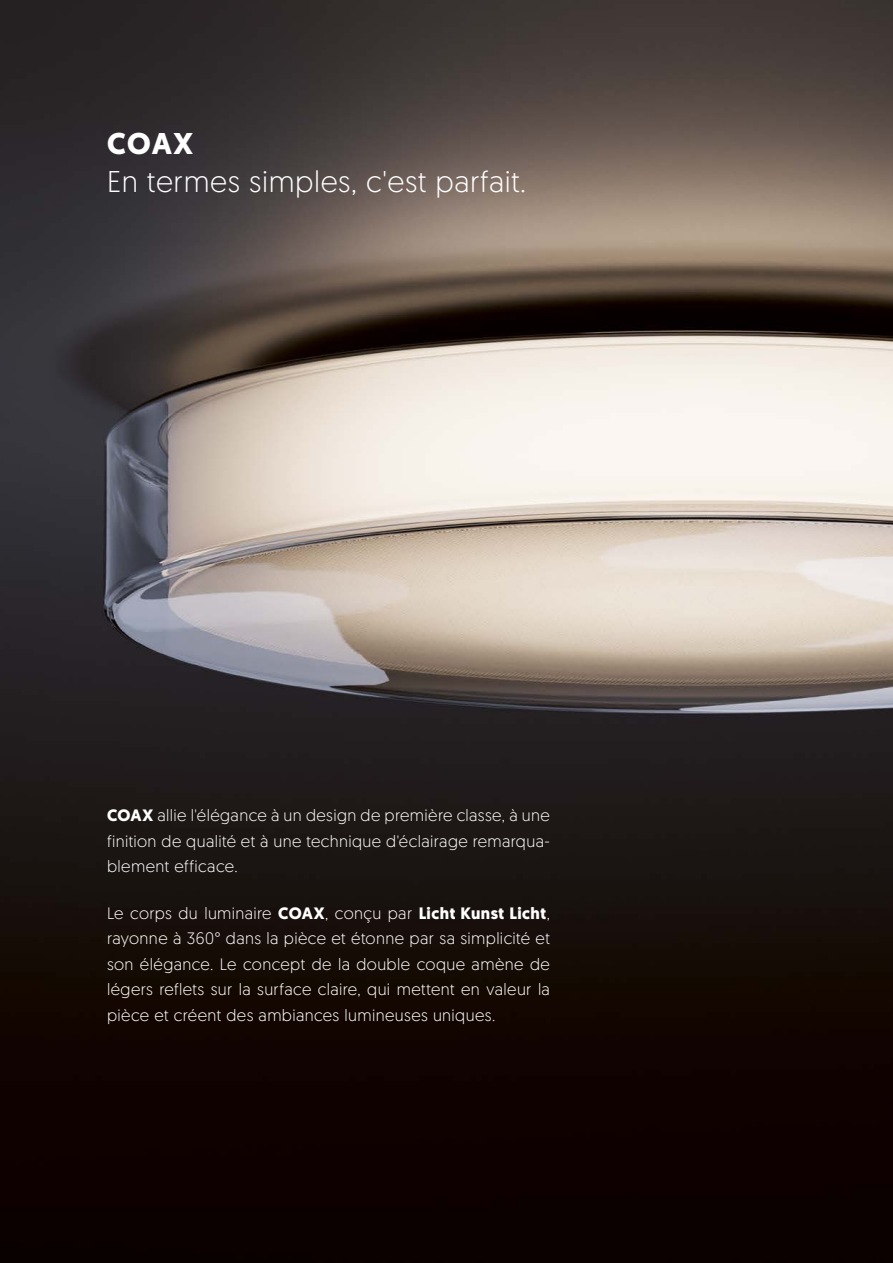
<style>
.page{position:relative;width:893px;height:1263px;background:#fff}
.page>*{position:absolute;margin:0;border:0;box-sizing:border-box;transform-origin:0 0}
.t1{font:300 30px "Geomanist";letter-spacing:.02em;color:#fff}
.t2{font:700 30px "Geomanist";color:#fff}
.t3{font:300 16.5px/25.5px "Geomanist";letter-spacing:.025em;color:#fff;text-align:justify}
.s1{font-weight:700}
</style>
<div class="page">
<img style="left:0;top:0;width:893px;height:1263px">
<h1 class="t2" style="left:107px;top:124px;width:88px">COAX</h1>
<h1 class="t1" style="left:107px;top:162px;width:421px">En termes simples, c'est parfait.</h1>
<p class="t3" style="left:107px;top:802px;width:444px"><span class="s1">COAX</span> allie l'élégance à un design de première classe, à une finition de qualité et à une technique d'éclairage remarqua&shy;blement efficace.</p>
<p class="t3" style="left:107px;top:899px;width:444px">Le corps du luminaire <span class="s1">COAX</span>, conçu par <span class="s1">Licht Kunst Licht</span>, rayonne à 360° dans la pièce et étonne par sa simplicité et son élégance. Le concept de la double coque amène de légers reflets sur la surface claire, qui mettent en valeur la pièce et créent des ambiances lumineuses uniques.</p>
</div>
